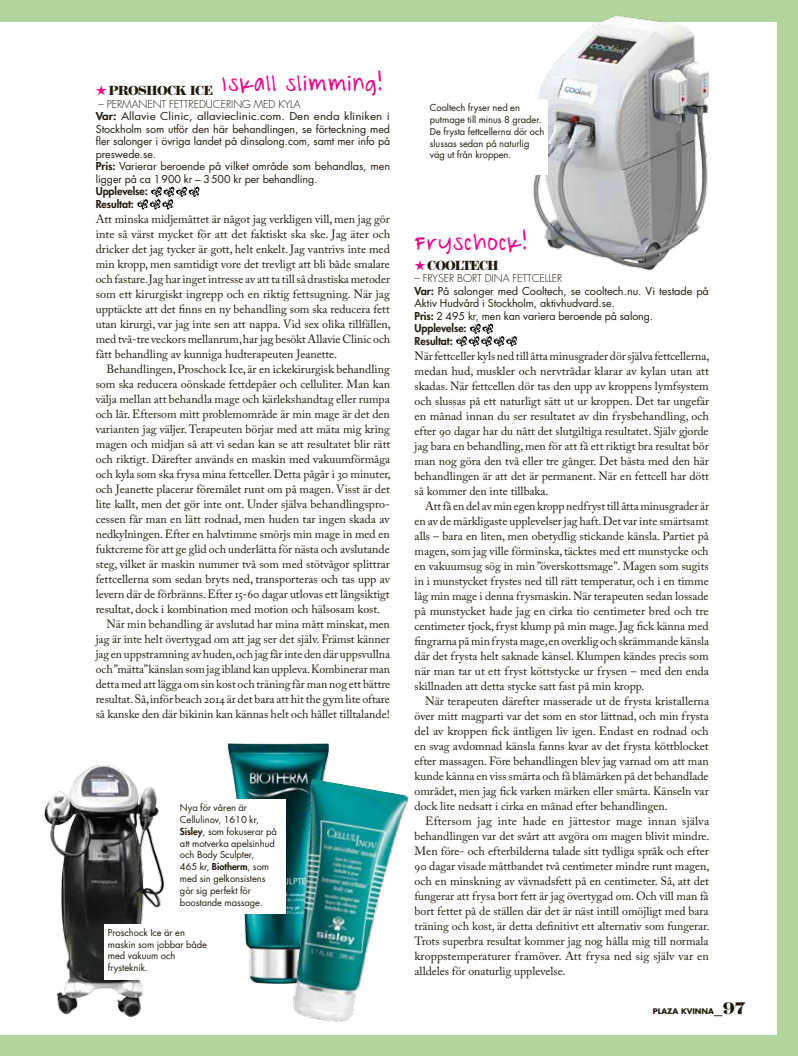
<style>
.page{position:relative;width:798px;height:1056px;background:#fff}
.page>*{position:absolute;margin:0;border:0;box-sizing:border-box;transform-origin:0 0}
.t1{font:28.75px "A Hundred Miles";letter-spacing:.045em;color:#ec008b}
.t2{font:800 17.5px "Modern Two Sxtn ITC Std";color:#22190d}
.t3{font:800 13.75px "Modern Two Sxtn ITC Std";letter-spacing:-.065em;color:#22190d}
.t4{font:11.88px/15px "Adobe Caslon Pro";letter-spacing:-.005em;color:#22190d;text-align:justify}
.t5{font:10.62px/12.5px "Futura Std";letter-spacing:-.005em;color:#22190d;scale:1.1 1}
.t6{font:10.62px/12.5px "Futura Std";letter-spacing:-.005em;color:#22190d}
.t7{font:800 10.62px/12.5px "Futura Std";letter-spacing:-.005em;color:#22190d}
.t8{font:9.38px/11.9px "Futura Std";letter-spacing:-.005em;color:#22190d}
.t9{font:700 7.5px "Futura Std";color:#22190d}
.s1{color:#ec008b}
.s2{font-weight:300}
.s3{font-weight:800}
.s4{font-family:"Futura Std";font-weight:300}
</style>
<div class="page">
<div style="left:0;top:0;width:797px;height:1056px;background:#b4d49d"></div>
<div style="left:0;top:22px;width:776px;height:1013px;background:#fff"></div>
<svg style="left:456px;top:323px;width:61px;height:24px"></svg>
<svg style="left:137px;top:187px;width:62px;height:23px"></svg>
<img style="left:227px;top:743px;width:102px;height:241px">
<img style="left:533px;top:15px;width:177px;height:256px">
<img style="left:44px;top:764px;width:121px;height:254px">
<img style="left:270px;top:779px;width:139px;height:243px">
<div style="left:426px;top:100px;width:121px;height:75px;background:#fff"></div>
<div style="left:104px;top:924px;width:109px;height:55px;background:#fff"></div>
<div style="left:176px;top:800px;width:110px;height:114px;background:#fff"></div>
<h1 class="t1" style="left:222px;top:67px;width:161px">Iskall slimming!</h1>
<p class="t3" style="left:96px;top:83px;width:119px"><span class="s1">★</span>PROSHOCK ICE</p>
<p class="t5" style="left:96px;top:98px;width:269px"><span class="s2">– PERMANENT FETTREDUCERING MED KYLA<br></span><span class="s3">Var:</span> Allavie Clinic, allavieclinic.com. Den enda kliniken i Stockholm som utför den här behandlingen, se förteckning med fler salonger i övriga landet på dinsalong.com, samt mer info på preswede.se.<br><span class="s3">Pris:</span> Varierar beroende på vilket område som behandlas, men ligger på ca 1900 kr – 3500 kr per behandling.</p>
<p class="t7" style="left:96px;top:185px;width:54px">Upplevelse:<br>Resultat:</p>
<p class="t4" style="left:96px;top:211px;width:296px">Att minska midjemåttet är något jag verkligen vill, men jag gör inte så värst mycket för att det faktiskt ska ske. Jag äter och dricker det jag tycker är gott, helt enkelt. Jag vantrivs inte med min kropp, men samtidigt vore det trevligt att bli både smalare och fastare. Jag har inget intresse av att ta till så drastiska metoder som ett kirurgiskt ingrepp och en riktig fettsugning. När jag upptäckte att det finns en ny behandling som ska reducera fett utan kirurgi, var jag inte sen att nappa. Vid sex olika tillfällen, med två-tre veckors mellanrum, har jag besökt Allavie Clinic och fått behandling av kunniga hudterapeuten Jeanette.</p>
<p class="t4" style="left:106px;top:361px;width:285px">Behandlingen, Proschock Ice, är en ickekirurgisk behandling</p>
<p class="t4" style="left:96px;top:376px;width:296px">som ska reducera oönskade fettdepåer och celluliter. Man kan</p>
<p class="t4" style="left:96px;top:391px;width:295px">välja mellan att behandla mage och kärlekshandtag eller rumpa</p>
<p class="t4" style="left:96px;top:406px;width:295px">och lår. Eftersom mitt problemområde är min mage är det den</p>
<p class="t4" style="left:96px;top:421px;width:295px">varianten jag väljer. Terapeuten börjar med att mäta mig kring</p>
<p class="t4" style="left:96px;top:436px;width:296px">magen och midjan så att vi sedan kan se att resultatet blir rätt</p>
<p class="t4" style="left:96px;top:451px;width:296px">och riktigt. Därefter används en maskin med vakuumförmåga</p>
<p class="t4" style="left:96px;top:466px;width:296px">och kyla som ska frysa mina fettceller. Detta pågår i 30 minuter,</p>
<p class="t4" style="left:96px;top:481px;width:295px">och Jeanette placerar föremålet runt om på magen. Visst är det</p>
<p class="t4" style="left:96px;top:496px;width:296px">lite kallt, men det gör inte ont. Under själva behandlingspro-</p>
<p class="t4" style="left:96px;top:511px;width:295px">cessen får man en lätt rodnad, men huden tar ingen skada av</p>
<p class="t4" style="left:96px;top:526px;width:295px">nedkylningen. Efter en halvtimme smörjs min mage in med en</p>
<p class="t4" style="left:96px;top:541px;width:295px">fuktcreme för att ge glid och underlätta för nästa och avslutande</p>
<p class="t4" style="left:96px;top:556px;width:295px">steg, vilket är maskin nummer två som med stötvågor splittrar</p>
<p class="t4" style="left:96px;top:571px;width:295px">fettcellerna som sedan bryts ned, transporteras och tas upp av</p>
<p class="t4" style="left:96px;top:586px;width:295px">levern där de förbränns. Efter 15-60 dagar utlovas ett långsiktigt</p>
<p class="t4" style="left:96px;top:601px;width:286px">resultat, dock i kombination med motion och hälsosam kost.</p>
<p class="t4" style="left:106px;top:616px;width:285px">När min behandling är avslutad har mina mått minskat, men</p>
<p class="t4" style="left:96px;top:631px;width:295px">jag är inte helt övertygad om att jag ser det själv. Främst känner</p>
<p class="t4" style="left:96px;top:646px;width:296px">jag en uppstramning av huden, och jag får inte den där uppsvullna</p>
<p class="t4" style="left:96px;top:661px;width:296px">och ”mätta” känslan som jag ibland kan uppleva. Kombinerar man</p>
<p class="t4" style="left:96px;top:676px;width:296px">detta med att lägga om sin kost och träning får man nog ett bättre</p>
<p class="t4" style="left:96px;top:691px;width:295px">resultat. Så, inför beach 2014 är det bara att hit the gym lite oftare</p>
<p class="t4" style="left:96px;top:706px;width:295px">så kanske den där bikinin kan kännas helt och hållet tilltalande!</p>
<p class="t8" style="left:180px;top:802px;width:98px">Nya för våren är<br>Cellulinov, 1610 kr,<br><span class="s3">Sisley</span>, som fokuserar på att motverka apelsinhud och Body Sculpter,<br>465 kr, <span class="s3">Biotherm</span>, som med sin gelkonsistens gör sig perfekt för boostande massage.</p>
<p class="t8" style="left:108px;top:926px;width:101px">Proschock Ice är en maskin som jobbar både med vakuum och frysteknik.</p>
<p class="t8" style="left:429px;top:102px;width:116px">Cooltech fryser ned en putmage till minus 8 grader.<br>De frysta fettcellerna dör och slussas sedan på naturlig väg ut från kroppen.</p>
<h1 class="t1" style="left:414px;top:226px;width:114px">Fryschock!</h1>
<p class="t3" style="left:414px;top:257px;width:76px"><span class="s1">★</span> COOLTECH</p>
<p class="t6" style="left:414px;top:272px;width:296px"><span class="s2">– FRYSER BORT DINA FETTCELLER<br></span><span class="s3">Var:</span> På salonger med Cooltech, se cooltech.nu. Vi testade på Aktiv Hudvård i Stockholm, aktivhudvard.se.<br><span class="s3">Pris:</span> 2 495 kr, men kan variera beroende på salong.<br><span class="s3">Upplevelse:<br>Resultat:</span></p>
<p class="t4" style="left:414px;top:348px;width:296px">När fettceller kyls ned till åtta minusgrader dör själva fettcellerna, medan hud, muskler och nervtrådar klarar av kylan utan att skadas. När fettcellen dör tas den upp av kroppens lymfsystem och slussas på ett naturligt sätt ut ur kroppen. Det tar ungefär en månad innan du ser resultatet av din frysbehandling, och efter 90 dagar har du nått det slutgiltiga resultatet. Själv gjorde jag bara en behandling, men för att få ett riktigt bra resultat bör man nog göra den två eller tre gånger. Det bästa med den här behandlingen är att det är permanent. När en fettcell har dött så kommer den inte tillbaka.</p>
<p class="t4" style="left:414px;top:498px;width:296px;text-indent:11px">Att få en del av min egen kropp nedfryst till åtta minusgrader är en av de märkligaste upplevelser jag haft. Det var inte smärtsamt alls – bara en liten, men obetydlig stickande känsla. Partiet på magen, som jag ville förminska, täcktes med ett munstycke och en vakuumsug sög in min ”överskottsmage”. Magen som sugits in i munstycket frystes ned till rätt temperatur, och i en timme låg min mage i denna frysmaskin. När terapeuten sedan lossade på munstycket hade jag en cirka tio centimeter bred och tre centimeter tjock, fryst klump på min mage. Jag fick känna med fingrarna på min frysta mage, en overklig och skrämmande känsla där det frysta helt saknade känsel. Klumpen kändes precis som när man tar ut ett fryst köttstycke ur frysen – med den enda skillnaden att detta stycke satt fast på min kropp.</p>
<p class="t4" style="left:414px;top:693px;width:296px;text-indent:11px">När terapeuten därefter masserade ut de frysta kristallerna över mitt magparti var det som en stor lättnad, och min frysta del av kroppen fick äntligen liv igen. Endast en rodnad och en svag avdomnad känsla fanns kvar av det frysta köttblocket efter massagen. Före behandlingen blev jag varnad om att man kunde känna en viss smärta och få blåmärken på det behandlade området, men jag fick varken märken eller smärta. Känseln var dock lite nedsatt i cirka en månad efter behandlingen.</p>
<p class="t4" style="left:414px;top:813px;width:296px;text-indent:11px">Eftersom jag inte hade en jättestor mage innan själva behandlingen var det svårt att avgöra om magen blivit mindre.<br>Men före- och efterbilderna talade sitt tydliga språk och efter 90 dagar visade måttbandet två centimeter mindre runt magen, och en minskning av vävnadsfett på en centimeter. Så, att det fungerar att frysa bort fett är jag övertygad om. Och vill man få bort fettet på de ställen där det är näst intill omöjligt med bara träning och kost, är detta definitivt ett alternativ som fungerar.<br>Trots superbra resultat kommer jag nog hålla mig till normala kroppstemperaturer framöver. Att frysa ned sig själv var en alldeles för onaturlig upplevelse.</p>
<p class="t9" style="left:652px;top:1006px;width:63px">PLAZA KVINNA</p>
<h2 class="t2" style="left:713px;top:998px;width:32px"><span class="s4">_</span>97</h2>
</div>
